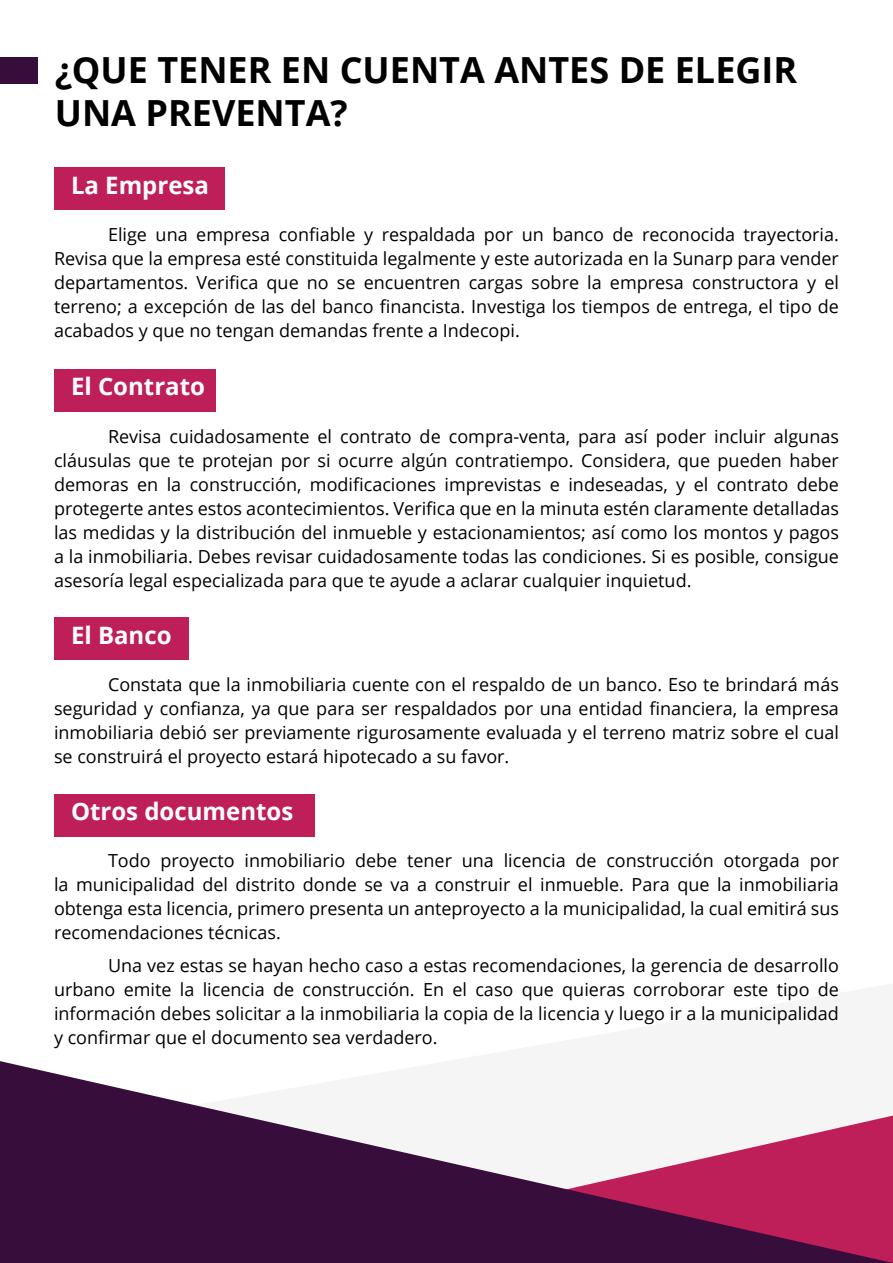
<style>
.page{position:relative;width:893px;height:1263px;background:#fff}
.page>*{position:absolute;margin:0;border:0;box-sizing:border-box;transform-origin:0 0}
.t1{font:700 36px/43.2px "Open Sans";color:#000}
.t2{font:700 24px "Open Sans";color:#fff}
.t3{font:18px/24px "Open Sans";color:#000;text-align:justify}
</style>
<div class="page">
<svg style="left:0;top:1061px;width:892px;height:202px"></svg>
<svg style="left:892px;top:1115px;width:1px;height:148px"></svg>
<div style="left:55px;top:370px;width:161px;height:42px;background:#bf1f59"></div>
<div style="left:55px;top:618px;width:134px;height:42px;background:#bf1f59"></div>
<div style="left:55px;top:794px;width:260px;height:43px;background:#bf1f59"></div>
<div style="left:55px;top:168px;width:170px;height:42px;background:#bf1f59"></div>
<div style="left:0;top:57px;width:38px;height:26px;background:#360d3b"></div>
<h1 class="t1" style="left:55px;top:47px;width:744px">¿QUE TENER EN CUENTA ANTES DE ELEGIR<br>UNA PREVENTA?</h1>
<h2 class="t2" style="left:71px;top:168px;width:139px">La Empresa</h2>
<p class="t3" style="left:54px;top:222px;width:786px;text-indent:54px">Elige una empresa confiable y respaldada por un banco de reconocida trayectoria.<br>Revisa que la empresa esté constituida legalmente y este autorizada en la Sunarp para vender departamentos. Verifica que no se encuentren cargas sobre la empresa constructora y el terreno; a excepción de las del banco financista. Investiga los tiempos de entrega, el tipo de acabados y que no tengan demandas frente a Indecopi.</p>
<h2 class="t2" style="left:71px;top:370px;width:135px">El Contrato</h2>
<p class="t3" style="left:54px;top:424px;width:786px;text-indent:54px">Revisa cuidadosamente el contrato de compra-venta, para así poder incluir algunas cláusulas que te protejan por si ocurre algún contratiempo. Considera, que pueden haber demoras en la construcción, modificaciones imprevistas e indeseadas, y el contrato debe protegerte antes estos acontecimientos. Verifica que en la minuta estén claramente detalladas las medidas y la distribución del inmueble y estacionamientos; así como los montos y pagos a la inmobiliaria. Debes revisar cuidadosamente todas las condiciones. Si es posible, consigue asesoría legal especializada para que te ayude a aclarar cualquier inquietud.</p>
<h2 class="t2" style="left:71px;top:618px;width:102px">El Banco</h2>
<p class="t3" style="left:54px;top:672px;width:786px;text-indent:54px">Constata que la inmobiliaria cuente con el respaldo de un banco. Eso te brindará más seguridad y confianza, ya que para ser respaldados por una entidad financiera, la empresa inmobiliaria debió ser previamente rigurosamente evaluada y el terreno matriz sobre el cual se construirá el proyecto estará hipotecado a su favor.</p>
<h2 class="t2" style="left:71px;top:794px;width:224px">Otros documentos</h2>
<p class="t3" style="left:54px;top:848px;width:786px;text-indent:54px">Todo proyecto inmobiliario debe tener una licencia de construcción otorgada por la municipalidad del distrito donde se va a construir el inmueble. Para que la inmobiliaria obtenga esta licencia, primero presenta un anteproyecto a la municipalidad, la cual emitirá sus recomendaciones técnicas.</p>
<p class="t3" style="left:54px;top:953px;width:786px;text-indent:54px">Una vez estas se hayan hecho caso a estas recomendaciones, la gerencia de desarrollo urbano emite la licencia de construcción. En el caso que quieras corroborar este tipo de información debes solicitar a la inmobiliaria la copia de la licencia y luego ir a la municipalidad y confirmar que el documento sea verdadero.</p>
</div>
